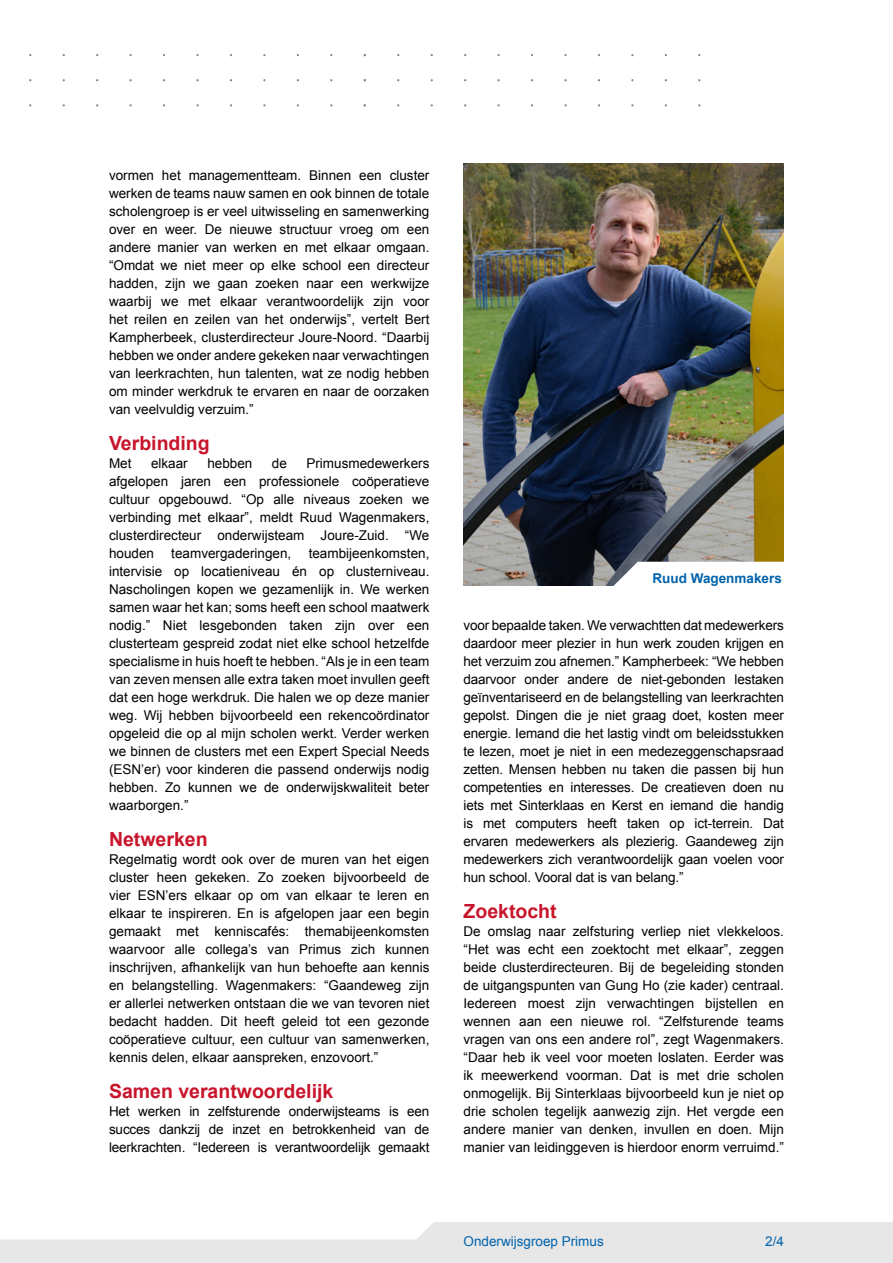
<style>
.page{position:relative;width:893px;height:1263px;background:#fff}
.page>*{position:absolute;margin:0;border:0;box-sizing:border-box;transform-origin:0 0}
.t1{font:700 19.5px "Arial";color:#c9152b}
.t2{font:13.5px/18px "Arial";color:#000;text-align:justify}
.t3{font:13.5px "Arial";color:#0063ac}
.t4{font:700 13.5px "Arial";color:#0063ac}
</style>
<div class="page">
<div style="left:0;top:1222px;width:893px;height:41px;background:#e7e7e7"></div>
<div style="left:0;top:1222px;width:433px;height:17px;background:#fff"></div>
<img style="left:463px;top:164px;width:321px;height:421px">
<svg style="left:585px;top:562px;width:199px;height:24px"></svg>
<p class="t2" style="left:109px;top:166px;width:322px">vormen het managementteam. Binnen een cluster werken de teams nauw samen en ook binnen de totale scholengroep is er veel uitwisseling en samenwerking over en weer. De nieuwe structuur vroeg om een andere manier van werken en met elkaar omgaan. “Omdat we niet meer op elke school een directeur hadden, zijn we gaan zoeken naar een werkwijze waarbij we met elkaar verantwoordelijk zijn voor het reilen en zeilen van het onderwijs”, vertelt Bert Kampherbeek, clusterdirecteur Joure-Noord. “Daarbij hebben we onder andere gekeken naar verwachtingen van leerkrachten, hun talenten, wat ze nodig hebben om minder werkdruk te ervaren en naar de oorzaken van veelvuldig verzuim.”</p>
<h1 class="t1" style="left:109px;top:432px;width:102px">Verbinding</h1>
<p class="t2" style="left:109px;top:454px;width:24px">Met</p>
<p class="t2" style="left:151px;top:454px;width:38px">elkaar</p>
<p class="t2" style="left:207px;top:454px;width:47px">hebben</p>
<p class="t2" style="left:272px;top:454px;width:17px">de</p>
<p class="t2" style="left:109px;top:454px;width:322px;text-indent:197px">Primusmedewerkers afgelopen jaren een professionele coöperatieve cultuur opgebouwd. “Op alle niveaus zoeken we verbinding met elkaar”, meldt Ruud Wagenmakers, clusterdirecteur onderwijsteam Joure-Zuid. “We houden</p>
<p class="t2" style="left:109px;top:544px;width:322px;text-indent:200px">teambijeenkomsten, intervisie op locatieniveau én op clusterniveau.<br>Nascholingen kopen we gezamenlijk in. We werken samen waar het kan; soms heeft een school maatwerk nodig.” Niet lesgebonden taken zijn over een clusterteam gespreid zodat niet elke school hetzelfde specialisme in huis hoeft te hebben. “Als je in een team van zeven mensen alle extra taken moet invullen geeft dat een hoge werkdruk. Die halen we op deze manier weg. Wij hebben bijvoorbeeld een rekencoördinator opgeleid die op al mijn scholen werkt. Verder werken we binnen de clusters met een Expert Special Needs (ESN’er) voor kinderen die passend onderwijs nodig hebben. Zo kunnen we de onderwijskwaliteit beter waarborgen.”</p>
<h1 class="t1" style="left:109px;top:828px;width:100px">Netwerken</h1>
<p class="t2" style="left:109px;top:850px;width:322px">Regelmatig wordt ook over de muren van het eigen cluster heen gekeken. Zo zoeken bijvoorbeeld de vier ESN’ers elkaar op om van elkaar te leren en elkaar te inspireren. En is afgelopen jaar een begin gemaakt met kenniscafés: themabijeenkomsten waarvoor alle collega’s van Primus zich kunnen inschrijven, afhankelijk van hun behoefte aan kennis en belangstelling. Wagenmakers: “Gaandeweg zijn er allerlei netwerken ontstaan die we van tevoren niet bedacht hadden. Dit heeft geleid tot een gezonde coöperatieve cultuur, een cultuur van samenwerken, kennis delen, elkaar aanspreken, enzovoort.”</p>
<h1 class="t1" style="left:109px;top:1080px;width:226px">Samen verantwoordelijk</h1>
<p class="t2" style="left:109px;top:1102px;width:322px">Het werken in zelfsturende onderwijsteams is een succes dankzij de inzet en betrokkenheid van de leerkrachten. “Iedereen is verantwoordelijk gemaakt</p>
<p class="t2" style="left:171px;top:544px;width:122px">teamvergaderingen,</p>
<p class="t4" style="left:653px;top:571px;width:131px">Ruud Wagenmakers</p>
<p class="t2" style="left:463px;top:616px;width:322px">voor bepaalde taken. We verwachtten dat medewerkers daardoor meer plezier in hun werk zouden krijgen en het verzuim zou afnemen.” Kampherbeek: “We hebben daarvoor onder andere de niet-gebonden lestaken geïnventariseerd en de belangstelling van leerkrachten gepolst. Dingen die je niet graag doet, kosten meer energie. Iemand die het lastig vindt om beleidsstukken te lezen, moet je niet in een medezeggenschapsraad zetten. Mensen hebben nu taken die passen bij hun competenties en interesses. De creatieven doen nu iets met Sinterklaas en Kerst en iemand die handig is met computers heeft taken op ict-terrein. Dat ervaren medewerkers als plezierig. Gaandeweg zijn medewerkers zich verantwoordelijk gaan voelen voor hun school. Vooral dat is van belang.”</p>
<h1 class="t1" style="left:463px;top:900px;width:95px">Zoektocht</h1>
<p class="t2" style="left:463px;top:922px;width:322px">De omslag naar zelfsturing verliep niet vlekkeloos. “Het was echt een zoektocht met elkaar”, zeggen beide clusterdirecteuren. Bij de begeleiding stonden de uitgangspunten van Gung Ho (zie kader) centraal.<br>Iedereen moest zijn verwachtingen bijstellen en wennen aan een nieuwe rol. “Zelfsturende teams vragen van ons een andere rol”, zegt Wagenmakers. “Daar heb ik veel voor moeten loslaten. Eerder was ik meewerkend voorman. Dat is met drie scholen onmogelijk. Bij Sinterklaas bijvoorbeeld kun je niet op drie scholen tegelijk aanwezig zijn. Het vergde een andere manier van denken, invullen en doen. Mijn manier van leidinggeven is hierdoor enorm verruimd.”</p>
<p class="t3" style="left:463px;top:1234px;width:142px">Onderwijsgroep Primus</p>
<p class="t3" style="left:765px;top:1234px;width:20px">2/4</p>
</div>
